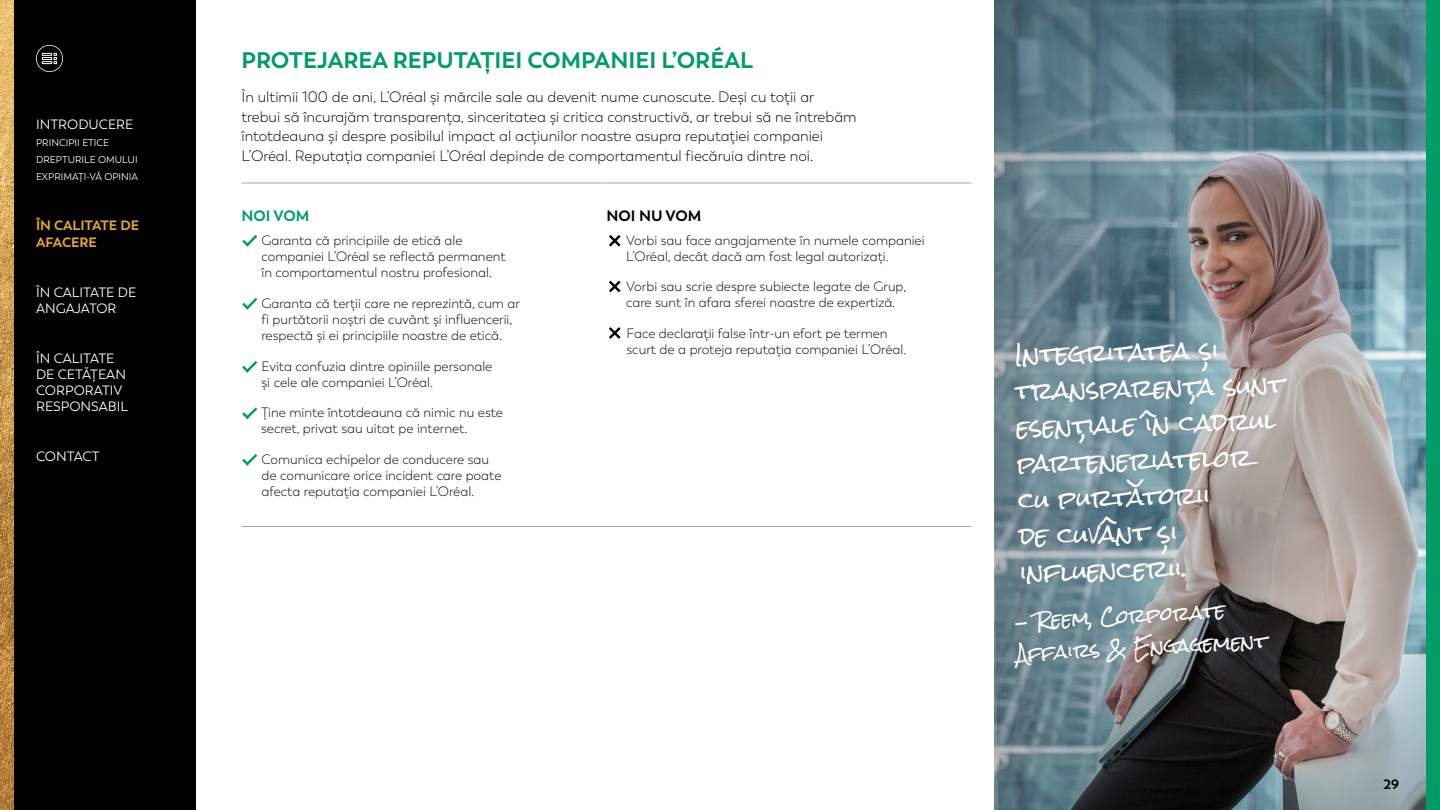
<style>
.page{position:relative;width:1440px;height:810px;background:#fff}
.page>*{position:absolute;margin:0;border:0;box-sizing:border-box;transform-origin:0 0}
.t1{font:22.65px/36.3px "Rock Salt";color:#fff}
.t2{font:700 22.5px "Trenda";color:#009c65}
.t3{font:18px/32.2px "Rock Salt";color:#fff}
.t4{font:300 15px/19.5px "Trenda";color:#000}
.t5{font:700 15px "Trenda";color:#000}
.t6{font:700 15px "Trenda";color:#009c65}
.t7{font:300 13.5px/16.5px "Trenda";color:#000}
.t8{font:13.5px/16.2px "Trenda";color:#fff}
.t9{font:700 13.5px/16.2px "Trenda";color:#e3a535}
.t10{font:700 13.5px "Trenda";color:#000}
.t11{font:9.75px/17.2px "Trenda";color:#fff}
</style>
<div class="page">
<svg style="left:994px;top:0;width:432px;height:810px;background:#6f7f85"></svg>
<div style="left:14px;top:0;width:182px;height:810px;background:#000"></div>
<img style="left:0;top:0;width:14px;height:810px">
<div style="left:1426px;top:0;width:14px;height:810px;background:#009c65"></div>
<hr style="left:242px;top:183px;width:365px;height:1px;background:#a6a8a8">
<hr style="left:607px;top:183px;width:365px;height:1px;background:#a6a8a8">
<hr style="left:242px;top:526px;width:365px;height:1px;background:#a6a8a8">
<hr style="left:607px;top:526px;width:365px;height:1px;background:#a6a8a8">
<svg style="left:242px;top:235px;width:15px;height:12px"></svg>
<svg style="left:242px;top:298px;width:15px;height:12px"></svg>
<svg style="left:242px;top:361px;width:15px;height:12px"></svg>
<svg style="left:242px;top:407px;width:15px;height:12px"></svg>
<svg style="left:242px;top:454px;width:15px;height:12px"></svg>
<svg style="left:609px;top:235px;width:12px;height:12px"></svg>
<svg style="left:609px;top:281px;width:12px;height:11px"></svg>
<svg style="left:609px;top:327px;width:12px;height:12px"></svg>
<div style="left:1006px;top:333px;width:291px;height:260px;background:#000;opacity:.15"></div>
<div style="left:1006px;top:596px;width:274px;height:82px;background:#000;opacity:.15"></div>
<svg style="left:36px;top:45px;width:27px;height:27px"></svg>
<p class="t8" style="left:36px;top:116px;width:99px">INTRODUCERE</p>
<p class="t11" style="left:36px;top:134px;width:104px">PRINCIPII ETICE<br>DREPTURILE OMULUI<br>EXPRIMAȚI-VĂ OPINIA</p>
<p class="t9" style="left:36px;top:218px;width:105px">ÎN CALITATE DE<br>AFACERE</p>
<p class="t8" style="left:36px;top:284px;width:102px">ÎN CALITATE DE<br>ANGAJATOR</p>
<p class="t8" style="left:36px;top:350px;width:94px">ÎN CALITATE<br>DE CETĂȚEAN<br>CORPORATIV<br>RESPONSABIL</p>
<p class="t8" style="left:36px;top:449px;width:65px">CONTACT</p>
<h2 class="t2" style="left:242px;top:46px;width:513px">PROTEJAREA REPUTAȚIEI COMPANIEI L’ORÉAL</h2>
<p class="t4" style="left:242px;top:87px;width:617px">În ultimii 100 de ani, L’Oréal și mărcile sale au devenit nume cunoscute. Deși cu toții ar trebui să încurajăm transparența, sinceritatea și critica constructivă, ar trebui să ne întrebăm întotdeauna și despre posibilul impact al acțiunilor noastre asupra reputației companiei L’Oréal. Reputația companiei L’Oréal depinde de comportamentul fiecăruia dintre noi.</p>
<p class="t6" style="left:242px;top:206px;width:69px">NOI VOM</p>
<p class="t7" style="left:261px;top:232px;width:246px">Garanta că principiile de etică ale companiei L’Oréal se reflectă permanent în comportamentul nostru profesional.</p>
<p class="t7" style="left:261px;top:295px;width:260px">Garanta că terții care ne reprezintă, cum ar fi purtătorii noștri de cuvânt și influencerii, respectă și ei principiile noastre de etică.</p>
<p class="t7" style="left:261px;top:358px;width:232px">Evita confuzia dintre opiniile personale și cele ale companiei L’Oréal.</p>
<p class="t7" style="left:261px;top:404px;width:243px">Ține minte întotdeauna că nimic nu este secret, privat sau uitat pe internet.</p>
<p class="t7" style="left:261px;top:451px;width:241px">Comunica echipelor de conducere sau de comunicare orice incident care poate afecta reputația companiei L’Oréal.</p>
<p class="t5" style="left:607px;top:206px;width:97px">NOI NU VOM</p>
<p class="t7" style="left:626px;top:232px;width:300px">Vorbi sau face angajamente în numele companiei<br>L’Oréal, decât dacă am fost legal autorizați.</p>
<p class="t7" style="left:626px;top:278px;width:282px">Vorbi sau scrie despre subiecte legate de Grup, care sunt în afara sferei noastre de expertiză.</p>
<p class="t7" style="left:626px;top:325px;width:281px">Face declarații false într-un efort pe termen scurt de a proteja reputația companiei L’Oréal.</p>
<h1 class="t1" style="left:1014px;top:337px;width:270px;rotate:-1deg">Integritatea si transparenta sunt esentiale în cadrul parteneriatelor cu purtatorii<br>de cuvânt si<br>infl uencerii.</h1>
<h3 class="t3" style="left:1014px;top:607px;width:252px;rotate:-3deg">- Reem, Corporate<br>Affairs &amp; Engagement</h3>
<h1 class="t1" style="left:1205px;top:339px;width:6px">‚</h1>
<h1 class="t1" style="left:1192px;top:373px;width:6px">‚</h1>
<h1 class="t1" style="left:1082px;top:412px;width:6px">‚</h1>
<h1 class="t1" style="left:1127px;top:479px;width:18px">˘</h1>
<h1 class="t1" style="left:1165px;top:522px;width:6px">‚</h1>
<p class="t10" style="left:1384px;top:776px;width:17px">29</p>
</div>
